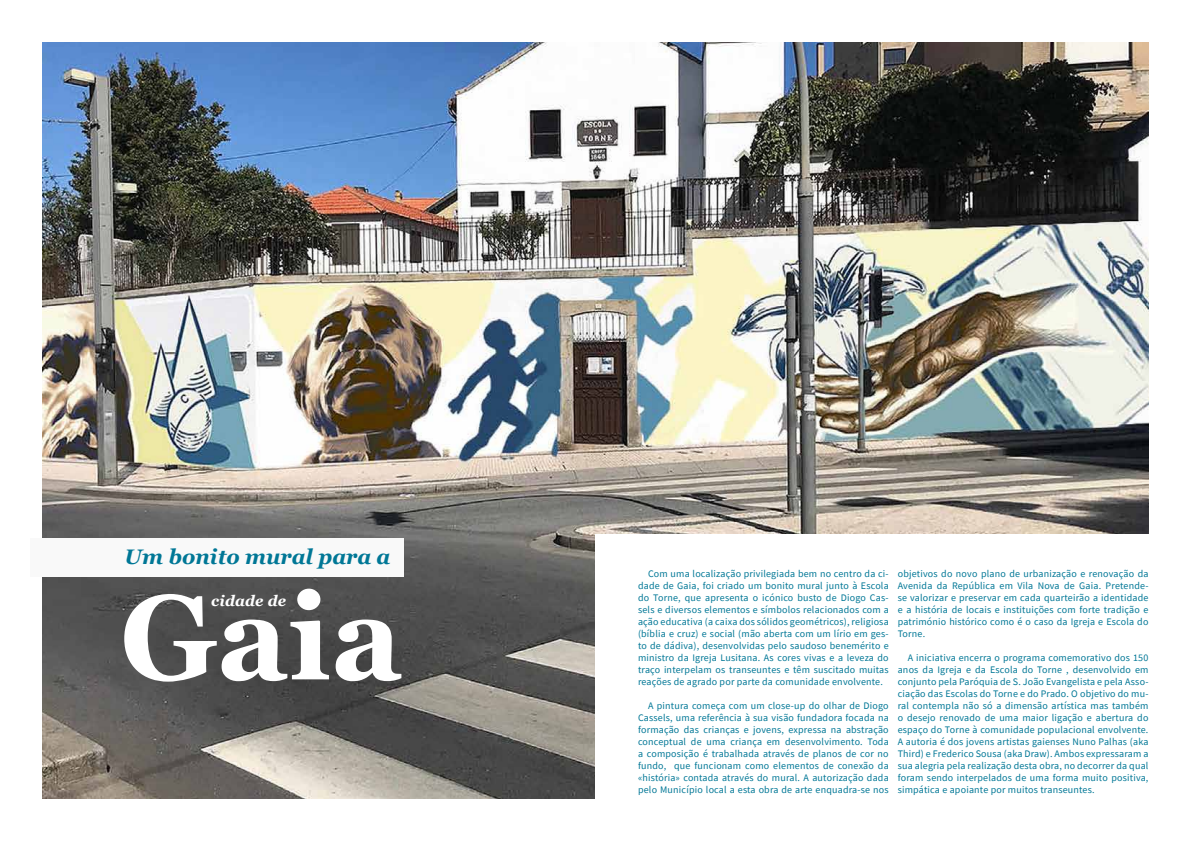
<style>
.page{position:relative;width:1191px;height:842px;background:#fff}
.page>*{position:absolute;margin:0;border:0;box-sizing:border-box;transform-origin:0 0}
.t1{font:700 120px "Georgia";color:#fff}
.t2{font:italic 700 21px "Georgia";color:#007796}
.t3{font:italic 700 15px "Georgia";letter-spacing:.01em;color:#fff}
.t4{font:10px/12px "Source Sans Pro";letter-spacing:.02em;color:#007796;text-align:justify}
</style>
<div class="page">
<img style="left:43px;top:43px;width:1105px;height:756px">
<div style="left:595px;top:535px;width:596px;height:307px;background:#fff"></div>
<div style="left:31px;top:538px;width:373px;height:39px;background:#f9f9f9"></div>
<h2 class="t2" style="left:125px;top:543px;width:267px">Um bonito mural para a</h2>
<h1 class="t1" style="left:120px;top:561px;width:284px">Gaia</h1>
<h3 class="t3" style="left:211px;top:591px;width:76px">cidade de</h3>
<p class="t4" style="left:638px;top:567px;width:252px;text-indent:10px">Com uma localização privilegiada bem no centro da ci&shy;dade de Gaia, foi criado um bonito mural junto à Escola do Torne, que apresenta o icónico busto de Diogo Cas&shy;sels e diversos elementos e símbolos relacionados com a ação educativa (a caixa dos sólidos geométricos), religiosa (bíblia e cruz) e social (mão aberta com um lírio em ges&shy;to de dádiva), desenvolvidas pelo saudoso benemérito e ministro da Igreja Lusitana. As cores vivas e a leveza do traço interpelam os transeuntes e têm suscitado muitas reações de agrado por parte da comunidade envolvente.</p>
<p class="t4" style="left:638px;top:699px;width:252px;text-indent:10px">A pintura começa com um close-up do olhar de Diogo Cassels, uma referência à sua visão fundadora focada na formação das crianças e jovens, expressa na abstração conceptual de uma criança em desenvolvimento. Toda a composição é trabalhada através de planos de cor no fundo, que funcionam como elementos de conexão da «história» contada através do mural. A autorização dada pelo Município local a esta obra de arte enquadra-se nos</p>
<p class="t4" style="left:897px;top:567px;width:252px">objetivos do novo plano de urbanização e renovação da Avenida da República em Vila Nova de Gaia. Pretende&shy;se valorizar e preservar em cada quarteirão a identidade e a história de locais e instituições com forte tradição e património histórico como é o caso da Igreja e Escola do Torne.</p>
<p class="t4" style="left:897px;top:651px;width:252px;text-indent:10px">A iniciativa encerra o programa comemorativo dos 150 anos da Igreja e da Escola do Torne , desenvolvido em conjunto pela Paróquia de S. João Evangelista e pela Asso&shy;ciação das Escolas do Torne e do Prado. O objetivo do mu&shy;ral contempla não só a dimensão artística mas também o desejo renovado de uma maior ligação e abertura do espaço do Torne à comunidade populacional envolvente.<br>A autoria é dos jovens artistas gaienses Nuno Palhas (aka Third) e Frederico Sousa (aka Draw). Ambos expressaram a sua alegria pela realização desta obra, no decorrer da qual foram sendo interpelados de uma forma muito positiva, simpática e apoiante por muitos transeuntes.</p>
</div>
